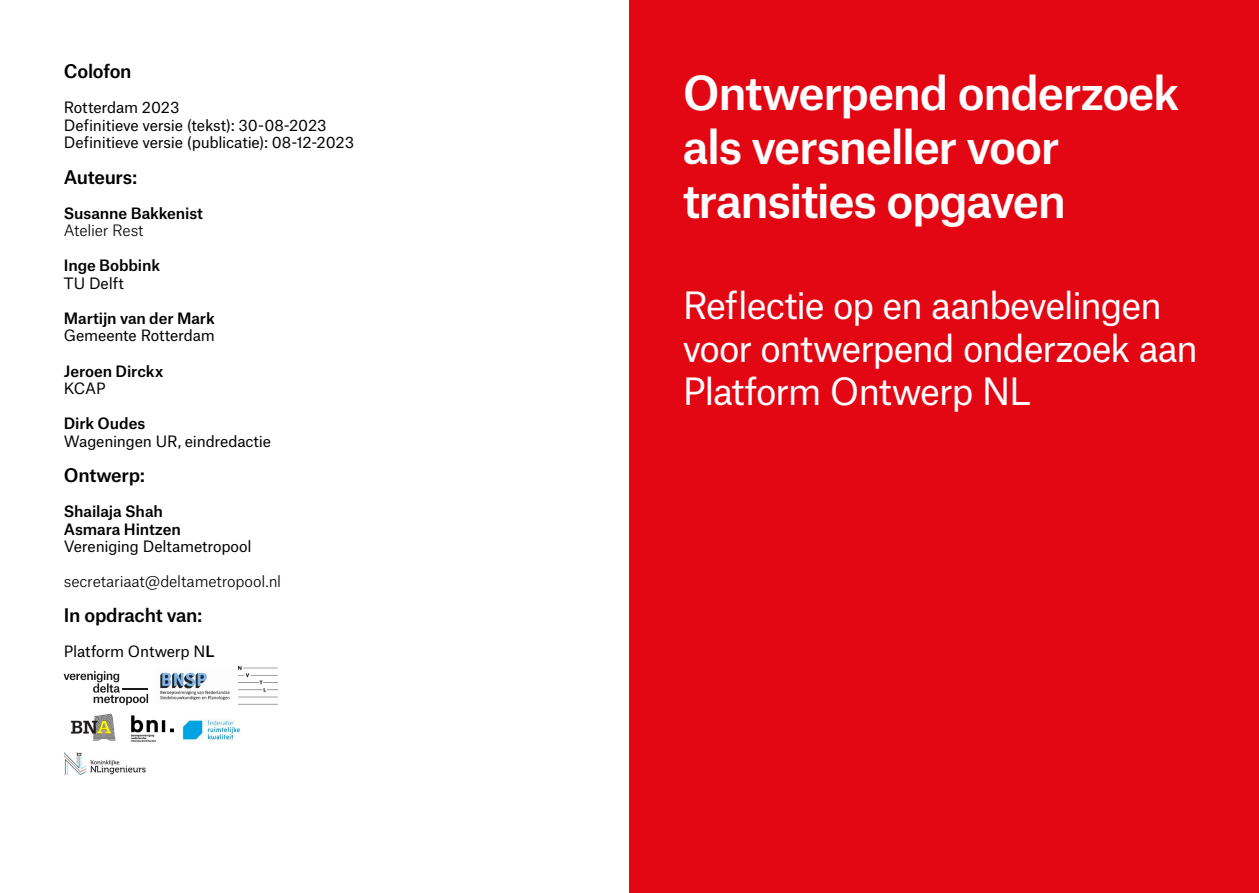
<style>
.page{position:relative;width:1259px;height:893px;background:#fff}
.page>*{position:absolute;margin:0;border:0;box-sizing:border-box;transform-origin:0 0}
.t1{font:500 45px/54px "Atlas Grotesk";letter-spacing:-.03em;color:#fff}
.t2{font:36px/43.2px "Atlas Grotesk";letter-spacing:-.035em;color:#fff}
.t3{font:500 18px "Atlas Grotesk";letter-spacing:-.015em;color:#000}
.t4{font:15px/17.5px "Atlas Grotesk";letter-spacing:-.015em;color:#000}
.t5{font:500 15px/17.5px "Atlas Grotesk";letter-spacing:-.005em;color:#000}
.t6{font:300 15px "Atlas Grotesk";letter-spacing:-.01em;color:#000}
.s1{font-weight:500}
</style>
<div class="page">
<div style="left:629px;top:0;width:630px;height:893px;background:#e30613"></div>
<svg style="left:64px;top:671px;width:84px;height:34px"></svg>
<img style="left:132px;top:715px;width:42px;height:27px">
<img style="left:183px;top:720px;width:57px;height:21px">
<img style="left:70px;top:713px;width:46px;height:28px">
<img style="left:160px;top:672px;width:70px;height:29px">
<img style="left:238px;top:666px;width:40px;height:39px">
<img style="left:64px;top:752px;width:82px;height:24px">
<p class="t3" style="left:64px;top:57px;width:69px">Colofon</p>
<p class="t4" style="left:64px;top:97px;width:292px">Rotterdam 2023<br>Definitieve versie (tekst): 30-08-2023<br>Definitieve versie (publicatie): 08-12-2023</p>
<p class="t3" style="left:64px;top:162px;width:75px">Auteurs:</p>
<p class="t5" style="left:64px;top:203px;width:141px">Susanne Bakkenist</p>
<p class="t6" style="left:64px;top:219px;width:81px">Atelier Rest</p>
<p class="t5" style="left:64px;top:255px;width:98px">Inge Bobbink</p>
<p class="t4" style="left:64px;top:273px;width:62px">TU Delft</p>
<p class="t5" style="left:64px;top:308px;width:152px">Martijn van der Mark</p>
<p class="t4" style="left:64px;top:325px;width:153px">Gemeente Rotterdam</p>
<p class="t5" style="left:64px;top:360px;width:101px">Jeroen Dirckx</p>
<p class="t4" style="left:64px;top:378px;width:43px">KCAP</p>
<p class="t5" style="left:64px;top:413px;width:83px">Dirk Oudes</p>
<p class="t4" style="left:64px;top:431px;width:209px">Wageningen UR, eindredactie</p>
<p class="t3" style="left:64px;top:460px;width:83px">Ontwerp:</p>
<p class="t5" style="left:64px;top:501px;width:119px">Shailaja Shah<br>Asmara Hintzen</p>
<p class="t4" style="left:64px;top:536px;width:189px">Vereniging Deltametropool</p>
<p class="t6" style="left:64px;top:570px;width:219px">secretariaat@deltametropool.nl</p>
<p class="t3" style="left:64px;top:601px;width:140px">In opdracht van:</p>
<p class="t4" style="left:64px;top:641px;width:152px">Platform Ontwerp N<span class="s1">L</span></p>
<h1 class="t1" style="left:682px;top:61px;width:498px">Ontwerpend onderzoek als versneller voor transities opgaven</h1>
<h2 class="t2" style="left:682px;top:280px;width:517px">Reflectie op en aanbevelingen voor ontwerpend onderzoek aan<br>Platform Ontwerp NL</h2>
</div>
